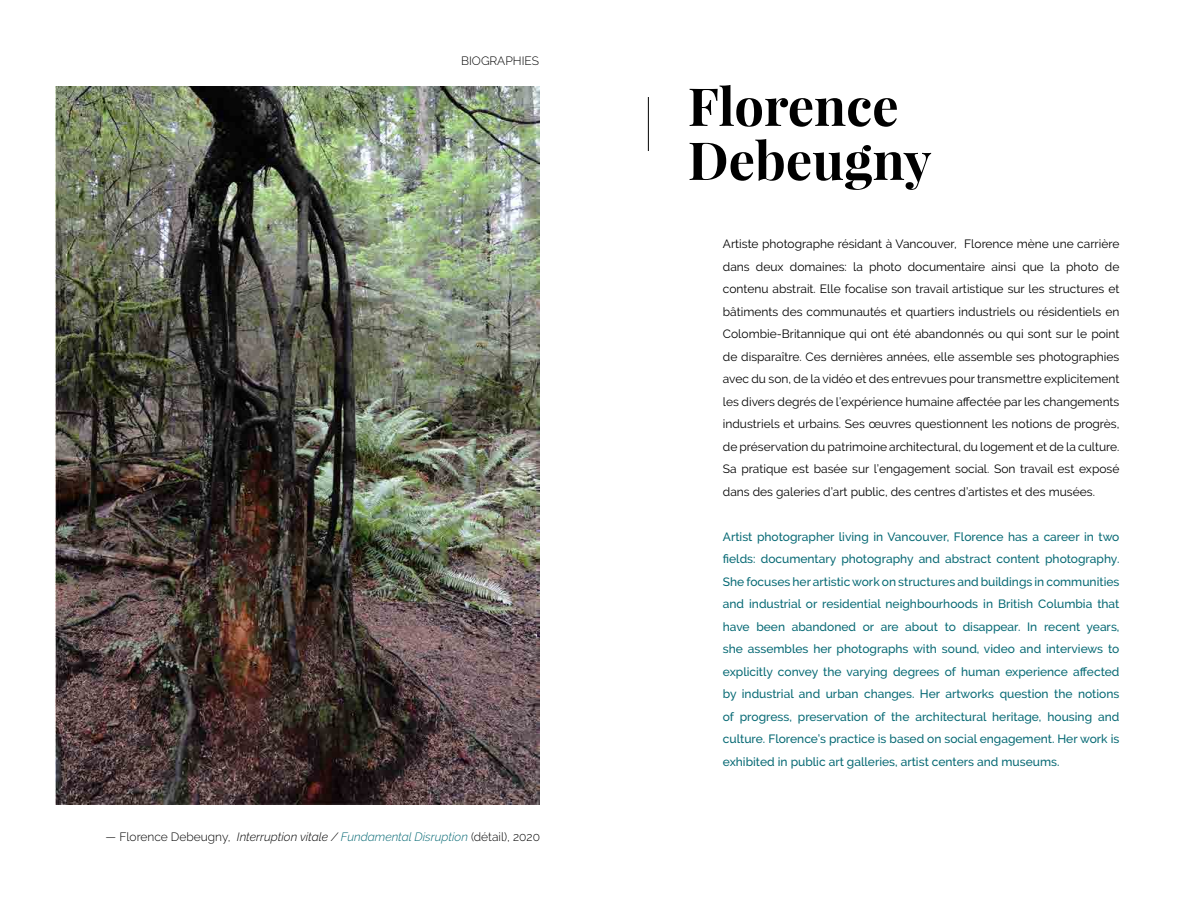
<style>
.page{position:relative;width:1188px;height:918px;background:#fff}
.page>*{position:absolute;margin:0;border:0;box-sizing:border-box;transform-origin:0 0}
.t1{font:700 52.5px/54px "Playfair Display";color:#000}
.t2{font:12px/22.5px "Raleway";color:#000;text-align:justify}
.t3{font:500 12px/22.5px "Raleway";color:#066974;text-align:justify}
.t4{font:300 12px "Raleway";color:#000}
.s1{font-style:italic}
.s2{font-style:italic;color:#066974}
</style>
<div class="page">
<hr style="left:648px;top:97px;width:1px;height:54px;background:#000">
<img style="left:55px;top:86px;width:484px;height:719px">
<p class="t4" style="left:461px;top:54px;width:79px">BIOGRAPHIES</p>
<p class="t4" style="left:106px;top:830px;width:436px">— Florence Debeugny, <span class="s1">Interruption vitale /</span> <span class="s2">Fundamental Disruption</span> (détail), 2020</p>
<h1 class="t1" style="left:688px;top:79px;width:245px">Florence<br>Debeugny</h1>
<p class="t2" style="left:723px;top:233px;width:398px">Artiste photographe résidant à Vancouver, Florence mène une carrière dans deux domaines: la photo documentaire ainsi que la photo de contenu abstrait. Elle focalise son travail artistique sur les structures et bâtiments des communautés et quartiers industriels ou résidentiels en Colombie-Britannique qui ont été abandonnés ou qui sont sur le point de disparaître. Ces dernières années, elle assemble ses photographies avec du son, de la vidéo et des entrevues pour transmettre explicitement les divers degrés de l’expérience humaine affectée par les changements industriels et urbains. Ses œuvres questionnent les notions de progrès, de préservation du patrimoine architectural, du logement et de la culture.<br>Sa pratique est basée sur l’engagement social. Son travail est exposé dans des galeries d’art public, des centres d’artistes et des musées.</p>
<p class="t3" style="left:723px;top:525px;width:398px">Artist photographer living in Vancouver, Florence has a career in two fields: documentary photography and abstract content photography.<br>She focuses her artistic work on structures and buildings in communities and industrial or residential neighbourhoods in British Columbia that have been abandoned or are about to disappear. In recent years, she assembles her photographs with sound, video and interviews to explicitly convey the varying degrees of human experience affected by industrial and urban changes. Her artworks question the notions of progress, preservation of the architectural heritage, housing and culture. Florence’s practice is based on social engagement. Her work is exhibited in public art galleries, artist centers and museums.</p>
</div>
